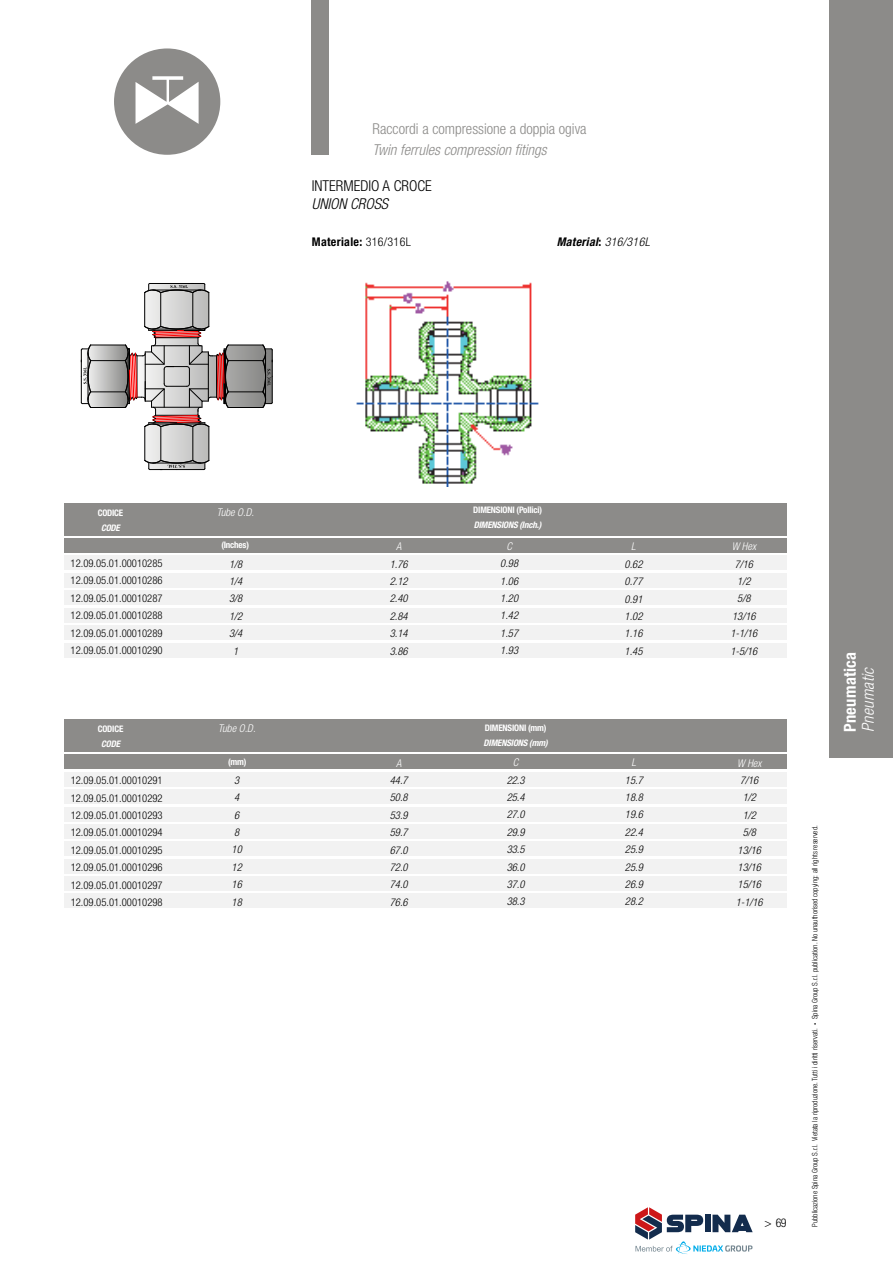
<style>
.page{position:relative;width:893px;height:1263px;background:#fff}
.page>*{position:absolute;margin:0;border:0;box-sizing:border-box;transform-origin:0 0}
.t1{font:700 condensed 16.5px "Helvetica Neue LT Std";letter-spacing:.02em;color:#fff}
.t2{font:italic 300 condensed 16.5px "Helvetica Neue LT Std";color:#fff}
.t3{font:300 condensed 15px "Helvetica Neue LT Std";color:#8c8b89}
.t4{font:italic 300 condensed 15px "Helvetica Neue LT Std";color:#8c8b89}
.t5{font:300 condensed 15px "Helvetica Neue LT Std";color:#000}
.t6{font:italic 300 condensed 15px "Helvetica Neue LT Std";color:#000}
.t7{font:700 condensed 12px "Helvetica Neue LT Std";letter-spacing:.025em;color:#000}
.t8{font:italic 700 condensed 12px "Helvetica Neue LT Std";letter-spacing:.025em;color:#000}
.t9{font:300 condensed 12px "Helvetica Neue LT Std";color:#000}
.t10{font:300 condensed 10.65px/17.4px "Helvetica Neue LT Std";color:#000;text-align:justify}
.t11{font:italic 300 condensed 10.65px/17.4px "Helvetica Neue LT Std";color:#000;text-align:justify}
.t12{font:italic 300 condensed 10.65px "Helvetica Neue LT Std";color:#fff}
.t13{font:700 condensed 9px "Helvetica Neue LT Std";letter-spacing:-.02em;color:#fff}
.t14{font:italic 700 condensed 9px "Helvetica Neue LT Std";letter-spacing:-.02em;color:#fff}
.t15{font:300 condensed 7.5px "Helvetica Neue LT Std";letter-spacing:-.005em;color:#000}
.s1{font-weight:300}
.s2{font-style:normal}
.s3{font-size:4.5px}
</style>
<div class="page">
<div style="left:312px;top:0;width:17px;height:155px;background:#8c8b89"></div>
<div style="left:829px;top:0;width:64px;height:758px;background:#8c8b89"></div>
<svg style="left:114px;top:48px;width:106px;height:107px"></svg>
<div style="left:64px;top:503px;width:723px;height:32px;background:#8c8b89"></div>
<div style="left:64px;top:556px;width:723px;height:14px;background:#f2f2f2"></div>
<div style="left:64px;top:538px;width:723px;height:15px;background:#8c8b89"></div>
<div style="left:64px;top:591px;width:723px;height:14px;background:#f2f2f2"></div>
<div style="left:64px;top:608px;width:723px;height:15px;background:#f2f2f2"></div>
<div style="left:64px;top:626px;width:723px;height:14px;background:#f2f2f2"></div>
<div style="left:64px;top:573px;width:723px;height:15px;background:#f2f2f2"></div>
<div style="left:64px;top:643px;width:723px;height:15px;background:#f2f2f2"></div>
<div style="left:64px;top:719px;width:723px;height:33px;background:#8c8b89"></div>
<div style="left:64px;top:772px;width:723px;height:15px;background:#f2f2f2"></div>
<div style="left:64px;top:755px;width:723px;height:14px;background:#8c8b89"></div>
<div style="left:64px;top:807px;width:723px;height:14px;background:#f2f2f2"></div>
<div style="left:64px;top:824px;width:723px;height:15px;background:#f2f2f2"></div>
<div style="left:64px;top:841px;width:723px;height:15px;background:#f2f2f2"></div>
<div style="left:64px;top:789px;width:723px;height:15px;background:#f2f2f2"></div>
<div style="left:64px;top:859px;width:723px;height:14px;background:#f2f2f2"></div>
<div style="left:64px;top:893px;width:723px;height:15px;background:#f2f2f2"></div>
<div style="left:64px;top:876px;width:723px;height:15px;background:#f2f2f2"></div>
<svg style="left:81px;top:283px;width:192px;height:187px"></svg>
<img style="left:356px;top:281px;width:183px;height:205px">
<svg style="left:635px;top:1207px;width:118px;height:47px"></svg>
<h2 class="t3" style="left:373px;top:120px;width:216px">Raccordi a compressione a doppia ogiva</h2>
<h2 class="t4" style="left:373px;top:141px;width:176px">Twin ferrules compression fitings</h2>
<h2 class="t5" style="left:312px;top:177px;width:121px">INTERMEDIO A CROCE</h2>
<h2 class="t6" style="left:312px;top:195px;width:78px">UNION CROSS</h2>
<p class="t7" style="left:312px;top:234px;width:101px">Materiale: <span class="s1">316/316L</span></p>
<p class="t8" style="left:557px;top:234px;width:95px">Material<span class="s2">:</span> <span class="s1">316/316L</span></p>
<p class="t12" style="left:217px;top:506px;width:39px">Tube O.D.</p>
<p class="t13" style="left:98px;top:507px;width:27px">CODICE</p>
<p class="t14" style="left:101px;top:522px;width:20px">CODE</p>
<p class="t10" style="left:71px;top:554px;width:94px">12.09.05.01.00010285<br>12.09.05.01.00010286<br>12.09.05.01.00010287<br>12.09.05.01.00010288<br>12.09.05.01.00010289<br>12.09.05.01.00010290</p>
<p class="t11" style="left:229px;top:555px;width:15px;text-align:center">1/8<br>1/4<br>3/8<br>1/2<br>3/4<br>1</p>
<p class="t13" style="left:221px;top:539px;width:29px">(Inches)</p>
<p class="t13" style="left:98px;top:723px;width:27px">CODICE</p>
<p class="t14" style="left:101px;top:738px;width:20px">CODE</p>
<p class="t10" style="left:71px;top:772px;width:94px">12.09.05.01.00010291<br>12.09.05.01.00010292<br>12.09.05.01.00010293<br>12.09.05.01.00010294<br>12.09.05.01.00010295<br>12.09.05.01.00010296<br>12.09.05.01.00010297<br>12.09.05.01.00010298</p>
<p class="t12" style="left:218px;top:722px;width:39px">Tube O.D.</p>
<p class="t13" style="left:228px;top:757px;width:20px">(mm)</p>
<p class="t11" style="left:232px;top:772px;width:12px;text-align:left">3<br>4<br>6<br>8<br>10<br>12<br>16<br>18</p>
<p class="t12" style="left:396px;top:540px;width:7px">A</p>
<p class="t11" style="left:390px;top:555px;width:19px">1.76<br>2.12<br>2.40<br>2.84<br>3.14<br>3.86</p>
<p class="t12" style="left:396px;top:757px;width:7px">A</p>
<p class="t11" style="left:390px;top:772px;width:19px">44.7<br>50.8<br>53.9<br>59.7<br>67.0<br>72.0<br>74.0<br>76.6</p>
<p class="t13" style="left:473px;top:504px;width:70px">DIMENSIONI (Pollici)</p>
<p class="t14" style="left:474px;top:519px;width:69px">DIMENSIONS (Inch.)</p>
<p class="t12" style="left:506px;top:540px;width:7px">C</p>
<p class="t11" style="left:500px;top:555px;width:19px">0.98<br>1.06<br>1.20<br>1.42<br>1.57<br>1.93</p>
<p class="t13" style="left:485px;top:722px;width:63px">DIMENSIONI (mm)</p>
<p class="t14" style="left:484px;top:737px;width:66px">DIMENSIONS (mm)</p>
<p class="t12" style="left:513px;top:756px;width:7px">C</p>
<p class="t11" style="left:507px;top:771px;width:19px">22.3<br>25.4<br>27.0<br>29.9<br>33.5<br>36.0<br>37.0<br>38.3</p>
<p class="t12" style="left:631px;top:540px;width:6px">L</p>
<p class="t11" style="left:625px;top:556px;width:19px">0.62<br>0.77<br>0.91<br>1.02<br>1.16<br>1.45</p>
<p class="t12" style="left:632px;top:756px;width:6px">L</p>
<p class="t11" style="left:625px;top:771px;width:19px">15.7<br>18.8<br>19.6<br>22.4<br>25.9<br>25.9<br>26.9<br>28.2</p>
<p class="t12" style="left:732px;top:540px;width:26px">W Hex</p>
<p class="t11" style="left:730px;top:555px;width:28px;text-align:center">7/16<br>1/2<br>5/8<br>13/16<br>1-1/16<br>1-5/16</p>
<p class="t12" style="left:737px;top:757px;width:26px">W Hex</p>
<p class="t11" style="left:736px;top:772px;width:28px;text-align:center">7/16<br>1/2<br>1/2<br>5/8<br>13/16<br>13/16<br>15/16<br>1-1/16</p>
<p class="t9" style="left:765px;top:1216px;width:24px">&gt; 69</p>
<h1 class="t1" style="left:840px;top:732px;width:82px;rotate:-90deg">Pneumatica</h1>
<h1 class="t2" style="left:858px;top:732px;width:67px;rotate:-90deg">Pneumatic</h1>
<p class="t15" style="left:811px;top:1227px;width:403px;rotate:-90deg">Pubblicazione Spina Group S.r.l. Vietata la riproduzione. Tutti i diritti riservati. <span class="s3">•</span> Spina Group S.r.l. publication. No unauthorised copying: all rights reserved.</p>
</div>
